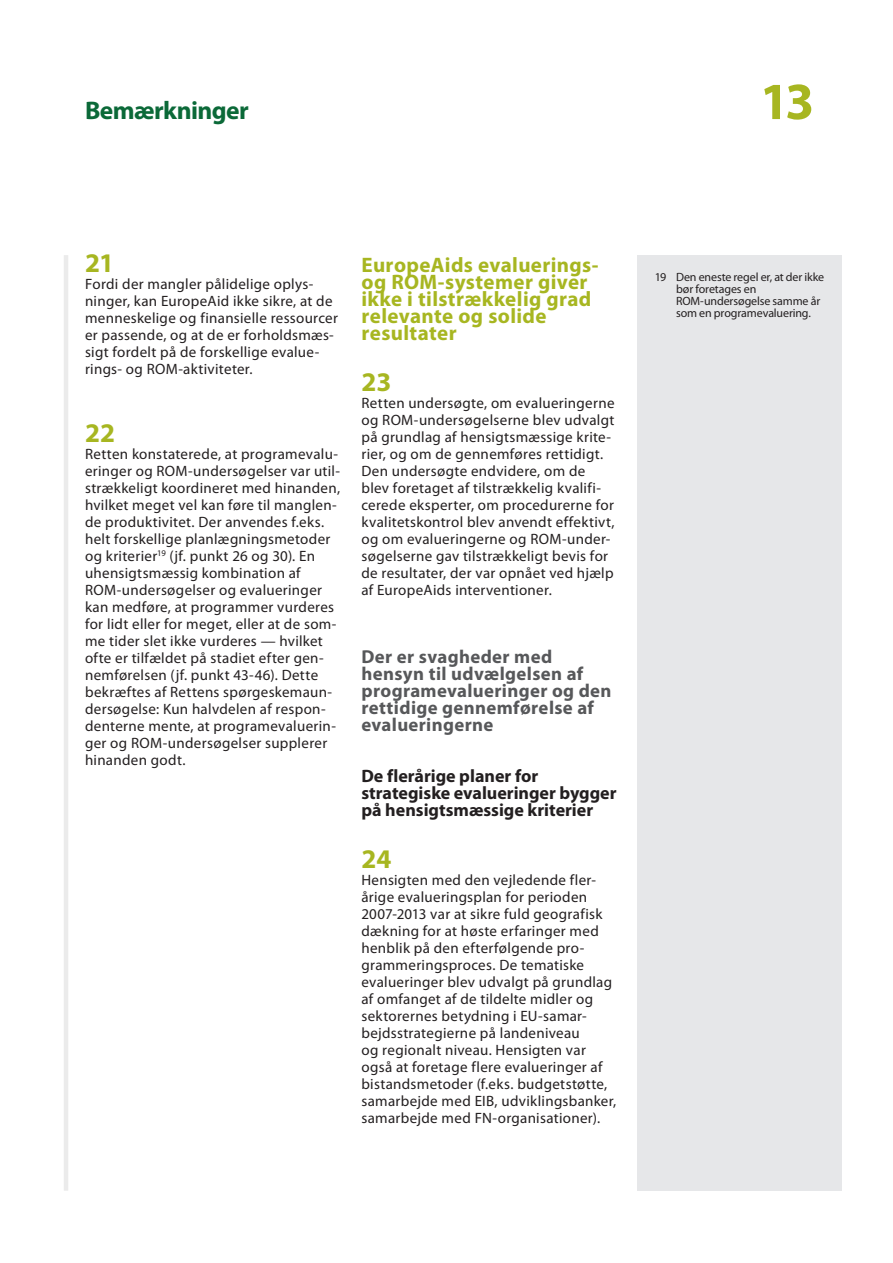
<style>
.page{position:relative;width:893px;height:1263px;background:#fff}
.page>*{position:absolute;margin:0;border:0;box-sizing:border-box;transform-origin:0 0}
.t1{font:700 52.5px "Myriad Pro";color:#a7b621}
.E_05_-_CHAP__1__TEXT{font:700 27px "Myriad Pro";letter-spacing:.005em;color:#a7b621}
.t2{font:700 25.5px "Myriad Pro";letter-spacing:-.025em;color:#0b6938}
.E_02_-_CHAP__TITRE_C{font:700 21px/17px "Myriad Pro";letter-spacing:.02em;color:#a7b621}
.E_03_-_CHAP__TITRE_A{font:700 18.75px/17px "Myriad Pro";letter-spacing:.02em;color:#57585a}
.E_04_-_CHAP__TITRE_B{font:700 18px/17px "Myriad Pro";color:#231f20}
.E_05_-_CHAP__1__TEXT-2{font:15px/17px "Myriad Pro";letter-spacing:.02em;color:#231f20}
.E_08_-_CHAP__FOOTNOT{font:12px/12px "Myriad Pro";letter-spacing:-.01em;color:#231f20}
</style>
<div class="page">
<hr style="left:64px;top:255px;width:4px;height:936px;background:#ebebeb">
<div style="left:638px;top:255px;width:204px;height:936px;background:#e6e7e9"></div>
<h3 class="t2" style="left:85px;top:94px;width:165px">Bemærkninger</h3>
<h1 class="t1" style="left:760px;top:67px;width:56px">13</h1>
<p class="E_05_-_CHAP__1__TEXT" style="left:85px;top:245px;width:31px">21</p>
<p class="E_05_-_CHAP__1__TEXT-2" style="left:85px;top:275px;width:254px">Fordi der mangler pålidelige oplys‑ ninger, kan EuropeAid ikke sikre, at de menneskelige og finansielle ressourcer er passende, og at de er forholdsmæs‑ sigt fordelt på de forskellige evalue‑ rings- og ROM‑aktiviteter.</p>
<p class="E_05_-_CHAP__1__TEXT" style="left:85px;top:416px;width:32px">22</p>
<p class="E_05_-_CHAP__1__TEXT-2" style="left:85px;top:445px;width:257px">Retten konstaterede, at programevalu‑ eringer og ROM‑undersøgelser var util‑ strækkeligt koordineret med hinanden, hvilket meget vel kan føre til manglen‑ de produktivitet. Der anvendes f.eks. helt forskellige planlægningsmetoder og kriterier<sup>19</sup> (jf. punkt 26 og 30). En uhensigtsmæssig kombination af ROM‑undersøgelser og evalueringer kan medføre, at programmer vurderes for lidt eller for meget, eller at de som‑ me tider slet ikke vurderes — hvilket ofte er tilfældet på stadiet efter gen‑ nemførelsen (jf. punkt 43-46). Dette bekræftes af Rettens spørgeskemaun‑ dersøgelse: Kun halvdelen af respon‑ denterne mente, at programevaluerin‑ ger og ROM‑undersøgelser supplerer hinanden godt.</p>
<p class="E_02_-_CHAP__TITRE_C" style="left:361px;top:256px;width:239px">EuropeAids evaluerings&shy;og ROM‑systemer giver ikke i tilstrækkelig grad relevante og solide resultater</p>
<p class="E_05_-_CHAP__1__TEXT" style="left:361px;top:364px;width:32px">23</p>
<p class="E_05_-_CHAP__1__TEXT-2" style="left:361px;top:394px;width:255px">Retten undersøgte, om evalueringerne og ROM‑undersøgelserne blev udvalgt på grundlag af hensigtsmæssige krite‑ rier, og om de gennemføres rettidigt.<br>Den undersøgte endvidere, om de blev foretaget af tilstrækkelig kvalifi‑ cerede eksperter, om procedurerne for kvalitetskontrol blev anvendt effektivt, og om evalueringerne og ROM‑under‑ søgelserne gav tilstrækkeligt bevis for de resultater, der var opnået ved hjælp af EuropeAids interventioner.</p>
<p class="E_03_-_CHAP__TITRE_A" style="left:361px;top:648px;width:252px">Der er svagheder med hensyn til udvælgelsen af programevalueringer og den rettidige gennemførelse af evalueringerne</p>
<p class="E_04_-_CHAP__TITRE_B" style="left:361px;top:767px;width:257px">De flerårige planer for strategiske evalueringer bygger på hensigtsmæssige kriterier</p>
<p class="E_05_-_CHAP__1__TEXT" style="left:361px;top:841px;width:32px">24</p>
<p class="E_05_-_CHAP__1__TEXT-2" style="left:361px;top:871px;width:256px">Hensigten med den vejledende fler‑ årige evalueringsplan for perioden 2007-2013 var at sikre fuld geografisk dækning for at høste erfaringer med henblik på den efterfølgende pro‑ grammeringsproces. De tematiske evalueringer blev udvalgt på grundlag af omfanget af de tildelte midler og sektorernes betydning i EU‑samar‑ bejdsstrategierne på landeniveau<br>og regionalt niveau. Hensigten var også at foretage flere evalueringer af bistandsmetoder (f.eks. budgetstøtte, samarbejde med EIB, udviklingsbanker, samarbejde med FN‑organisationer).</p>
<p class="E_08_-_CHAP__FOOTNOT" style="left:676px;top:271px;width:150px;text-indent:-21px">19 Den eneste regel er, at der ikke bør foretages en<br>ROM‑undersøgelse samme år som en programevaluering.</p>
</div>
